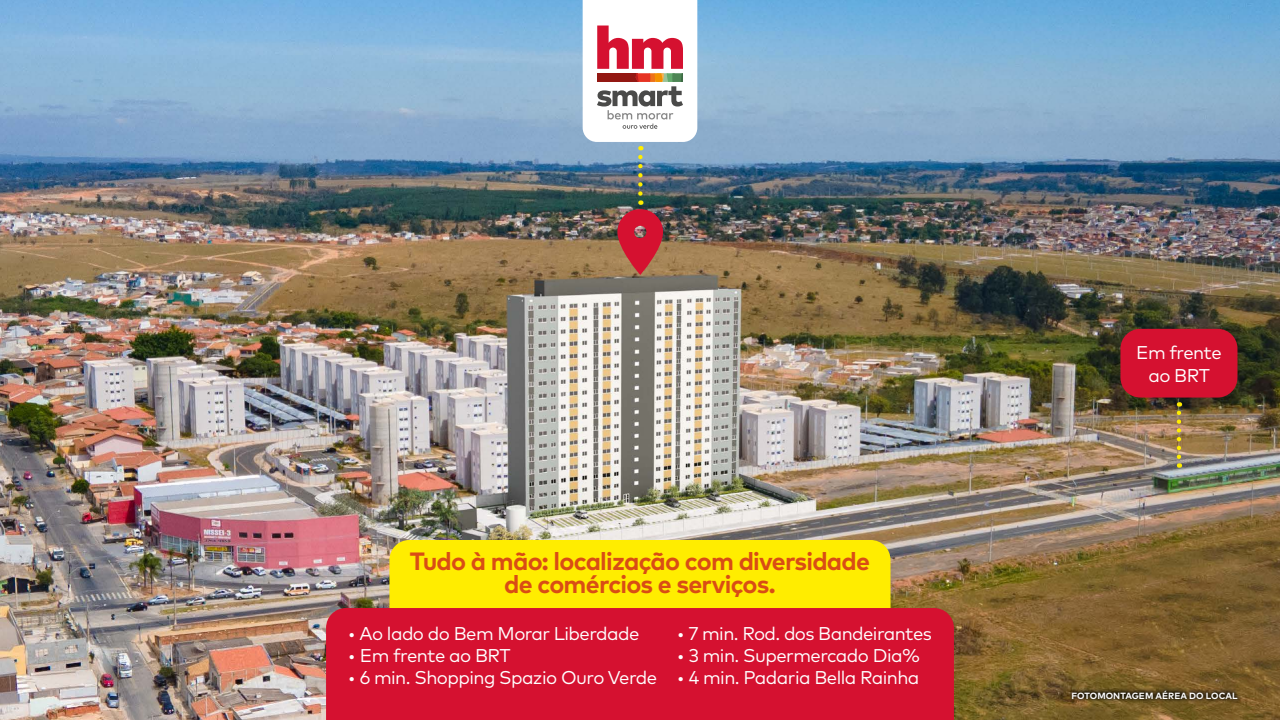
<style>
.page{position:relative;width:1280px;height:720px;background:#fff}
.page>*{position:absolute;margin:0;border:0;box-sizing:border-box;transform-origin:0 0}
.t1{font:700 25px/23px "Mark Pro";letter-spacing:-.03em;color:#d94d15;text-align:center}
.t2{font:18.5px/22.2px "Mark Pro";letter-spacing:-.03em;color:#fff;text-align:center}
.t3{font:700 9px "Mark Pro";letter-spacing:.005em;color:#fff}
</style>
<div class="page">
<img style="left:0;top:0;width:1280px;height:720px">
<div style="left:1068px;top:686px;width:174px;height:17px;background:#000;opacity:.75"></div>
<div style="left:389px;top:540px;width:502px;height:68px;background:#ffed00"></div>
<div style="left:326px;top:608px;width:628px;height:112px;background:#d51130"></div>
<svg style="left:583px;top:0;width:114px;height:194px"></svg>
<svg style="left:617px;top:200px;width:46px;height:75px;background:#ae3c42"></svg>
<div style="left:1120px;top:329px;width:117px;height:69px;background:#d51130;border-radius:20px"></div>
<svg style="left:1177px;top:402px;width:4px;height:55px"></svg>
<h1 class="t1" style="left:410px;top:548px;width:462px">Tudo à mão: localização com diversidade de comércios e serviços.</h1>
<p class="t2" style="left:348px;top:621px;width:293px">• Ao lado do Bem Morar Liberdade</p>
<p class="t2" style="left:348px;top:643px;width:164px">• Em frente ao BRT</p>
<p class="t2" style="left:348px;top:665px;width:311px">• 6 min. Shopping Spazio Ouro Verde</p>
<p class="t2" style="left:677px;top:621px;width:257px">• 7 min. Rod. dos Bandeirantes</p>
<p class="t2" style="left:677px;top:643px;width:245px">• 3 min. Supermercado Dia%</p>
<p class="t2" style="left:677px;top:665px;width:244px">• 4 min. Padaria Bella Rainha</p>
<p class="t2" style="left:1136px;top:340px;width:87px">Em frente ao BRT</p>
<p class="t3" style="left:1072px;top:689px;width:168px">FOTOMONTAGEM AÉREA DO LOCAL</p>
</div>
